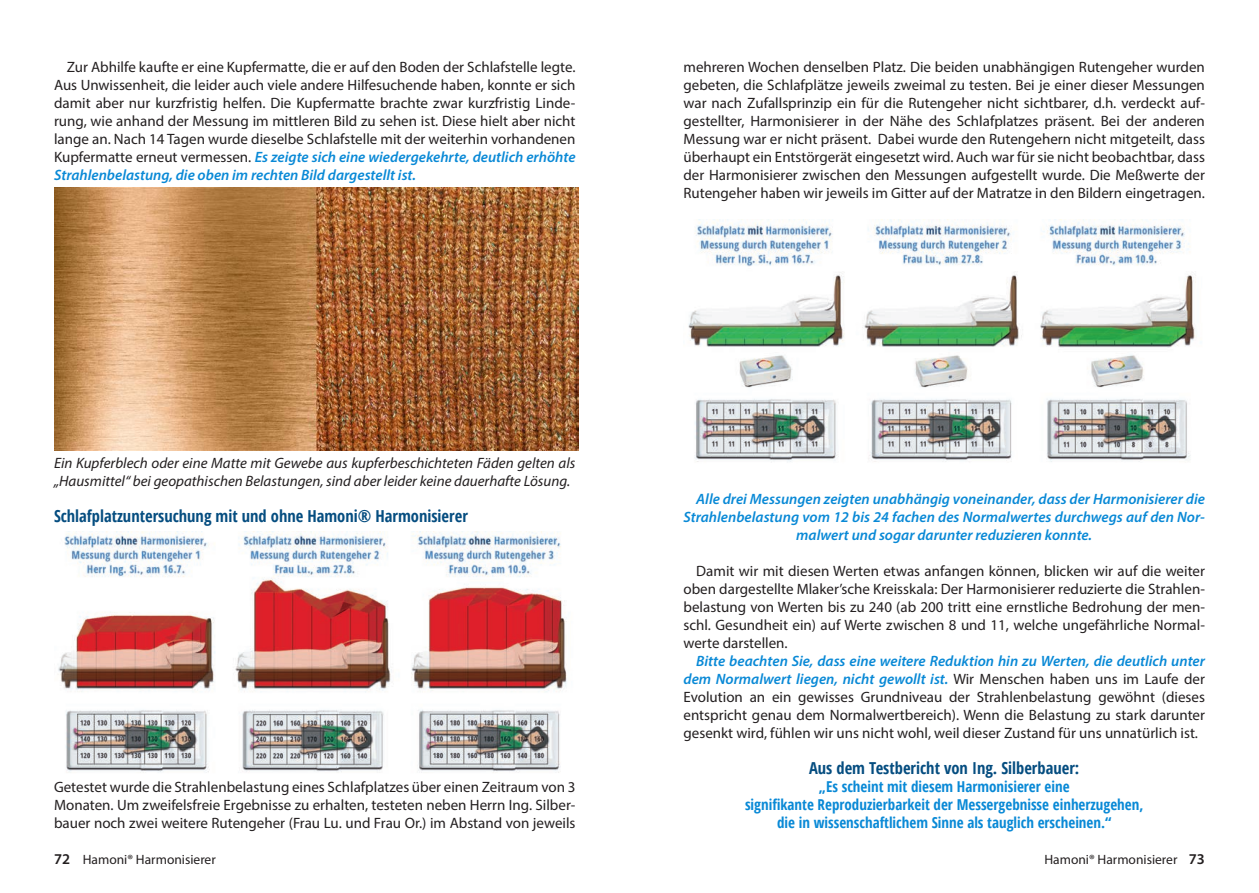
<style>
.page{position:relative;width:1259px;height:893px;background:#fff}
.page>*{position:absolute;margin:0;border:0;box-sizing:border-box;transform-origin:0 0}
.Header_2{font:700 condensed 16.5px "Open Sans";color:#054d80}
.Normal_mit_Einzug{font:15px/18px "Myriad Pro";color:#231f20;text-align:justify}
.Normal_mit_Einzug-2{font:italic 600 15px "Myriad Pro";color:#0989d6}
.Header_2_Subline{font:700 condensed 15px "Open Sans";color:#0989d6}
.t1{font:italic 15px/18px "Myriad Pro";color:#231f20}
.t2{font:13.5px "Myriad Pro";color:#231f20}
.s1{font-weight:600;font-style:italic;color:#0989d6}
.s2{font-weight:600;font-size:15px}
</style>
<div class="page">
<img style="left:688px;top:220px;width:508px;height:242px">
<img style="left:54px;top:188px;width:525px;height:262px">
<img style="left:58px;top:531px;width:509px;height:242px">
<p class="Normal_mit_Einzug" style="left:54px;top:58px;width:523px;text-indent:13px">Zur Abhilfe kaufte er eine Kupfermatte, die er auf den Boden der Schlafstelle legte.<br>Aus Unwissenheit, die leider auch viele andere Hilfesuchende haben, konnte er sich damit aber nur kurzfristig helfen. Die Kupfermatte brachte zwar kurzfristig Linde&shy;rung, wie anhand der Messung im mittleren Bild zu sehen ist. Diese hielt aber nicht lange an. Nach 14 Tagen wurde dieselbe Schlafstelle mit der weiterhin vorhandenen Kupfermatte erneut vermessen. <span class="s1">Es zeigte sich eine wiedergekehrte, deutlich erhöhte Strahlenbelastung, die oben im rechten Bild dargestellt ist.</span></p>
<p class="Normal_mit_Einzug" style="left:683px;top:58px;width:523px">mehreren Wochen denselben Platz. Die beiden unabhängigen Rutengeher wurden gebeten, die Schlafplätze jeweils zweimal zu testen. Bei je einer dieser Messungen war nach Zufallsprinzip ein für die Rutengeher nicht sichtbarer, d.h. verdeckt auf&shy;gestellter, Harmonisierer in der Nähe des Schlafplatzes präsent. Bei der anderen Messung war er nicht präsent. Dabei wurde den Rutengehern nicht mitgeteilt, dass überhaupt ein Entstörgerät eingesetzt wird. Auch war für sie nicht beobachtbar, dass der Harmonisierer zwischen den Messungen aufgestellt wurde. Die Meßwerte der Rutengeher haben wir jeweils im Gitter auf der Matratze in den Bildern eingetragen.</p>
<p class="t1" style="left:54px;top:454px;width:523px">Ein Kupferblech oder eine Matte mit Gewebe aus kupferbeschichteten Fäden gelten als „Hausmittel“ bei geopathischen Belastungen, sind aber leider keine dauerhafte Lösung.</p>
<p class="Header_2" style="left:54px;top:504px;width:415px">Schlafplatzuntersuchung mit und ohne Hamoni® Harmonisierer</p>
<p class="Normal_mit_Einzug-2" style="left:696px;top:489px;width:510px">Alle drei Messungen zeigten unabhängig voneinander, dass der Harmonisierer die</p>
<p class="Normal_mit_Einzug-2" style="left:683px;top:507px;width:523px">Strahlenbelastung vom 12 bis 24 fachen des Normalwertes durchwegs auf den Nor-</p>
<p class="Normal_mit_Einzug-2" style="left:796px;top:525px;width:297px">malwert und sogar darunter reduzieren konnte.</p>
<p class="Normal_mit_Einzug" style="left:683px;top:562px;width:523px;text-indent:13px">Damit wir mit diesen Werten etwas anfangen können, blicken wir auf die weiter oben dargestellte Mlaker’sche Kreisskala: Der Harmonisierer reduzierte die Strahlen&shy;belastung von Werten bis zu 240 (ab 200 tritt eine ernstliche Bedrohung der men&shy;schl. Gesundheit ein) auf Werte zwischen 8 und 11, welche ungefährliche Normal&shy;werte darstellen.</p>
<p class="Normal_mit_Einzug" style="left:683px;top:652px;width:523px;text-indent:13px"><span class="s1">Bitte beachten Sie, dass eine weitere Reduktion hin zu Werten, die deutlich unter dem Normalwert liegen, nicht gewollt ist.</span> Wir Menschen haben uns im Laufe der Evolution an ein gewisses Grundniveau der Strahlenbelastung gewöhnt (dieses entspricht genau dem Normalwertbereich). Wenn die Belastung zu stark darunter gesenkt wird, fühlen wir uns nicht wohl, weil dieser Zustand für uns unnatürlich ist.</p>
<p class="Header_2" style="left:809px;top:756px;width:272px">Aus dem Testbericht von Ing. Silberbauer:</p>
<p class="Header_2_Subline" style="left:819px;top:776px;width:252px">„Es scheint mit diesem Harmonisierer eine</p>
<p class="Header_2_Subline" style="left:745px;top:794px;width:400px">signifikante Reproduzierbarkeit der Messergebnisse einherzugehen,</p>
<p class="Header_2_Subline" style="left:777px;top:812px;width:336px">die in wissenschaftlichem Sinne als tauglich erscheinen.“</p>
<p class="Normal_mit_Einzug" style="left:54px;top:778px;width:523px">Getestet wurde die Strahlenbelastung eines Schlafplatzes über einen Zeitraum von 3<br>Monaten. Um zweifelsfreie Ergebnisse zu erhalten, testeten neben Herrn Ing. Silber&shy;bauer noch zwei weitere Rutengeher (Frau Lu. und Frau Or.) im Abstand von jeweils</p>
<p class="t2" style="left:54px;top:851px;width:163px"><span class="s2">72</span> Hamoni® Harmonisierer</p>
<p class="t2" style="left:1044px;top:851px;width:162px">Hamoni® Harmonisierer <span class="s2">73</span></p>
</div>
